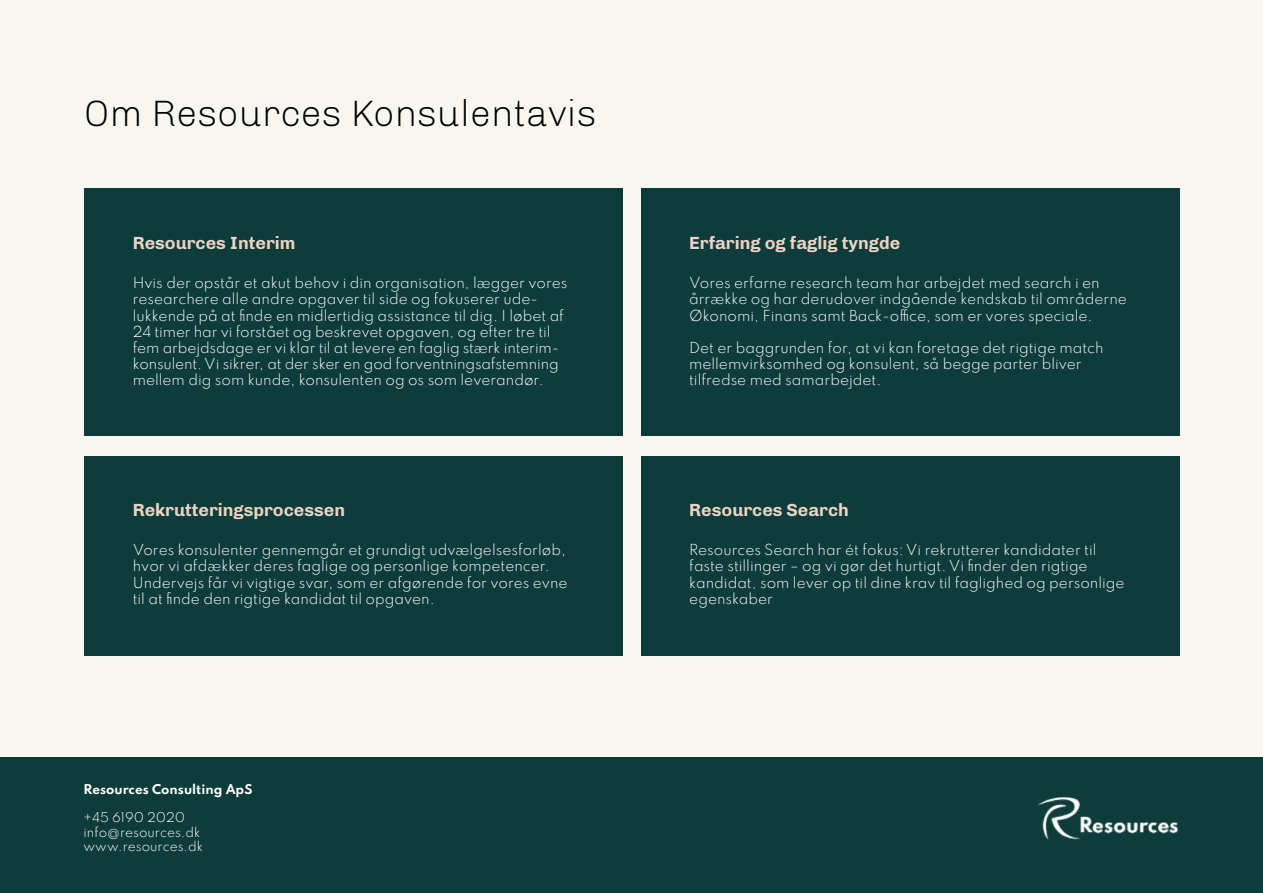
<style>
.page{position:relative;width:1263px;height:893px;background:#f7f6f1}
.page>*{position:absolute;margin:0;border:0;box-sizing:border-box;transform-origin:0 0}
.t1{font:300 37.5px "Chivo";color:#000}
.t2{font:700 18px "Chivo";color:#ecd3c4}
.t3{font:300 13.5px/16.2px "Spartan";color:#fff}
.t4{font:300 12px/14.4px "Spartan";color:#fff}
.t5{font:700 12px "Spartan";color:#fff}
</style>
<div class="page">
<div style="left:0;top:757px;width:1263px;height:136px;background:#0d3c3b"></div>
<img style="left:1038px;top:797px;width:140px;height:43px">
<div style="left:85px;top:189px;width:538px;height:247px;background:#0d3c3b"></div>
<div style="left:641px;top:189px;width:538px;height:247px;background:#0d3c3b"></div>
<div style="left:85px;top:456px;width:538px;height:199px;background:#0d3c3b"></div>
<div style="left:641px;top:456px;width:539px;height:199px;background:#0d3c3b"></div>
<h1 class="t1" style="left:85px;top:92px;width:514px">Om Resources Konsulentavis</h1>
<h2 class="t2" style="left:133px;top:232px;width:164px">Resources Interim</h2>
<p class="t3" style="left:133px;top:274px;width:436px">Hvis der opstår et akut behov i din organisation, lægger vores researchere alle andre opgaver til side og fokuserer ude&shy;lukkende på at finde en midlertidig assistance til dig. I løbet af 24 timer har vi forstået og beskrevet opgaven, og efter tre til fem arbejdsdage er vi klar til at levere en faglig stærk interim&shy;konsulent. Vi sikrer, at der sker en god forventningsafstemning mellem dig som kunde, konsulenten og os som leverandør.</p>
<h2 class="t2" style="left:133px;top:499px;width:214px">Rekrutteringsprocessen</h2>
<p class="t3" style="left:133px;top:541px;width:436px">Vores konsulenter gennemgår et grundigt udvælgelsesforløb, hvor vi afdækker deres faglige og personlige kompetencer.<br>Undervejs får vi vigtige svar, som er afgørende for vores evne til at finde den rigtige kandidat til opgaven.</p>
<p class="t5" style="left:84px;top:780px;width:170px">Resources Consulting ApS</p>
<p class="t4" style="left:84px;top:810px;width:121px">+45 6190 2020 info@resources.dk www.resources.dk</p>
<h2 class="t2" style="left:689px;top:232px;width:213px">Erfaring og faglig tyngde</h2>
<p class="t3" style="left:689px;top:274px;width:439px">Vores erfarne research team har arbejdet med search i en årrække og har derudover indgående kendskab til områderne<br>Økonomi, Finans samt Back-office, som er vores speciale.</p>
<p class="t3" style="left:689px;top:339px;width:416px">Det er baggrunden for, at vi kan foretage det rigtige match mellemvirksomhed og konsulent, så begge parter bliver tilfredse med samarbejdet.</p>
<h2 class="t2" style="left:689px;top:499px;width:161px">Resources Search</h2>
<p class="t3" style="left:689px;top:541px;width:437px">Resources Search har ét fokus: Vi rekrutterer kandidater til faste stillinger – og vi gør det hurtigt. Vi finder den rigtige kandidat, som lever op til dine krav til faglighed og personlige egenskaber</p>
</div>
